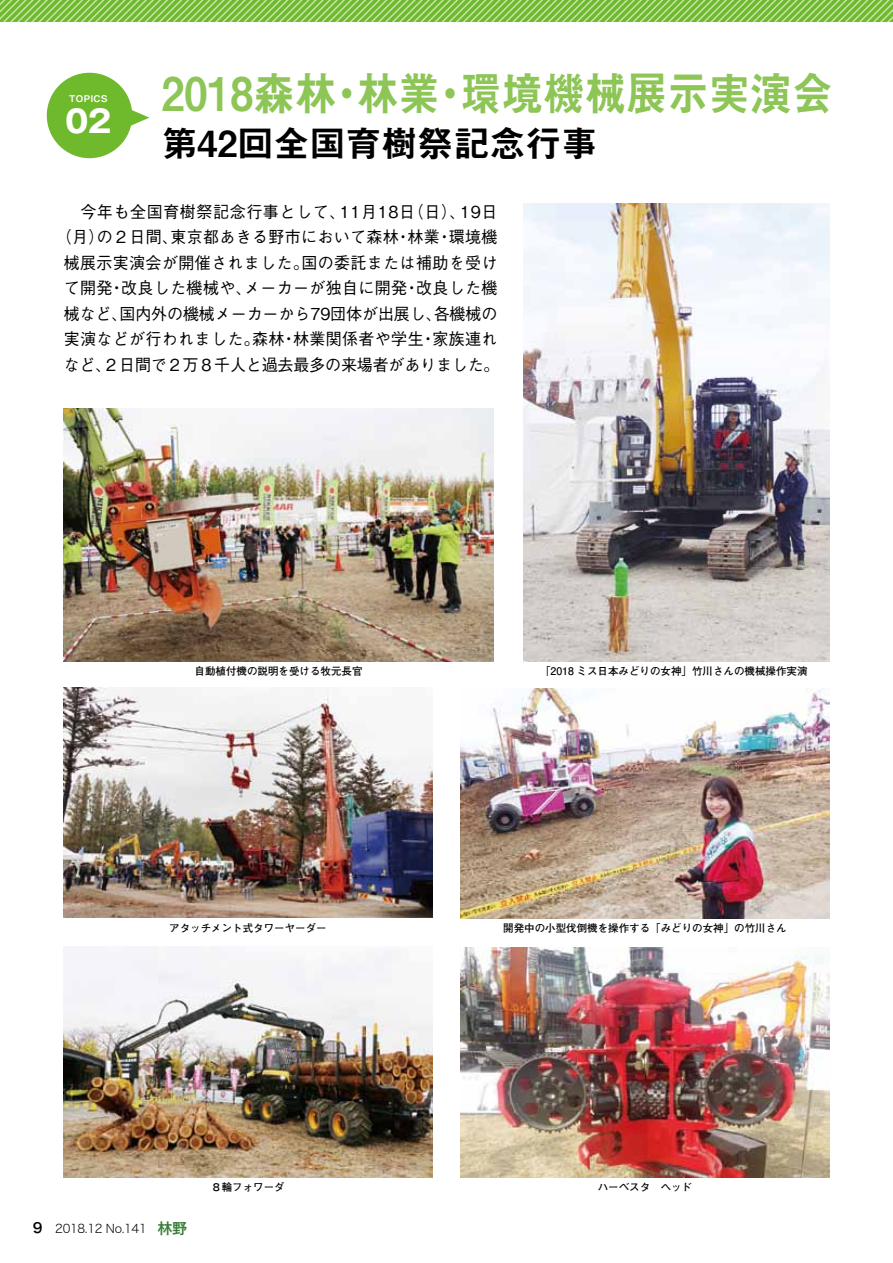
<style>
.page{position:relative;width:893px;height:1263px;background:#fff}
.page>*{position:absolute;margin:0;border:0;box-sizing:border-box;transform-origin:0 0}
.t1{font:46.5px "Midashi Go Pro MB31";color:#8dc556;scale:.89 1}
.t2{font:36px "Midashi Go Pro MB31";color:#000}
.t3{font:700 30.9px "Gothic MB101 Pro";color:#fff}
.t4{font:500 16.5px/25.5px "Gothic BBB Pro";letter-spacing:.02em;color:#000;text-align:center}
.t5{font:12px "Hira Kaku Std W2";letter-spacing:-.025em;color:#000}
.t6{font:700 10.5px "Futo Go B101 Pro";color:#000}
.t7{font:9.3px "Midashi Go Pro MB31";letter-spacing:.05em;color:#fff}
.s1{font-family:"Hira Kaku Pro W6";font-size:13.8px}
.s2{font-family:"Hira Kaku Pro N W6";font-size:15px;color:#387d39}
</style>
<div class="page">
<svg style="left:0;top:0;width:893px;height:21px;background:#88c651"></svg>
<div style="left:47px;top:73px;width:85px;height:85px;background:#6fba2c;border-radius:50%"></div>
<svg style="left:130px;top:107px;width:19px;height:22px"></svg>
<img style="left:64px;top:408px;width:429px;height:253px">
<img style="left:524px;top:203px;width:305px;height:458px">
<img style="left:461px;top:688px;width:368px;height:231px">
<img style="left:64px;top:946px;width:368px;height:232px">
<img style="left:64px;top:687px;width:368px;height:230px">
<img style="left:461px;top:948px;width:368px;height:230px">
<p class="t7" style="left:69px;top:91px;width:40px">TOPICS</p>
<h3 class="t3" style="left:65px;top:96px;width:48px">02</h3>
<h1 class="t1" style="left:162px;top:56px;width:756px">2018森林・林業・環境機械展示実演会</h1>
<h2 class="t2" style="left:162px;top:114px;width:438px">第42回全国育樹祭記念行事</h2>
<p class="t4" style="left:56px;top:197px;width:445px">　今年も全国育樹祭記念行事として、11月18日（日）、19日（月）の２日間、東京都あきる野市において森林・林業・環境機械展示実演会が開催されました。国の委託または補助を受けて開発・改良した機械や、メーカーが独自に開発・改良した機械など、国内外の機械メーカーから79団体が出展し、各機械の実演などが行われました。森林・林業関係者や学生・家族連れなど、２日間で２万８千人と過去最多の来場者がありました。</p>
<p class="t6" style="left:195px;top:662px;width:169px">自動植付機の説明を受ける牧元長官</p>
<p class="t6" style="left:540px;top:662px;width:269px">「2018 ミス日本みどりの女神」竹川さんの機械操作実演</p>
<p class="t6" style="left:169px;top:920px;width:159px">アタッチメント式タワーヤーダー</p>
<p class="t5" style="left:33px;top:1219px;width:156px"><span class="s1">9</span> 2018.12 No.141 <span class="s2">林野</span></p>
<p class="t6" style="left:211px;top:1179px;width:75px">８輪フォワーダ</p>
<p class="t6" style="left:503px;top:920px;width:285px">開発中の小型伐倒機を操作する「みどりの女神」の竹川さん</p>
<p class="t6" style="left:598px;top:1179px;width:96px">ハーベスタ　ヘッド</p>
</div>
